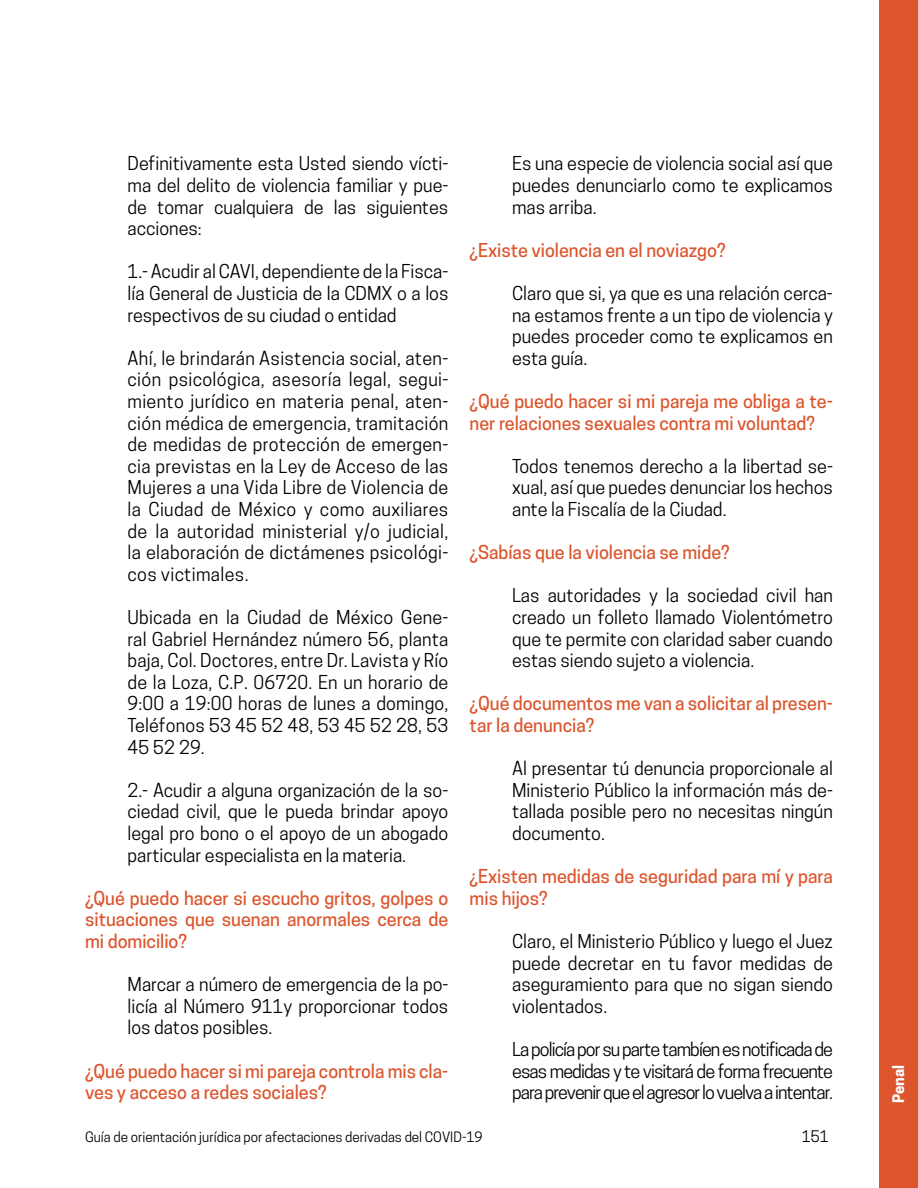
<style>
.page{position:relative;width:918px;height:1188px;background:#fff}
.page>*{position:absolute;margin:0;border:0;box-sizing:border-box;transform-origin:0 0}
.t1{font:18px/21.6px "Cooper Hewitt";color:#000;text-align:justify}
.t2{font:500 18px/21.6px "Cooper Hewitt";color:#dc552d}
.t3{font:700 15px "Cooper Hewitt";color:#fff}
.t4{font:15px "Cooper Hewitt";color:#000}
.t5{font:13.5px "Cooper Hewitt";color:#000}
</style>
<div class="page">
<div style="left:880px;top:0;width:38px;height:1188px;background:#dc552d"></div>
<p class="t1" style="left:128px;top:153px;width:322px">Definitivamente esta Usted siendo vícti&shy;ma del delito de violencia familiar y pue&shy;de tomar cualquiera de las siguientes acciones:</p>
<p class="t1" style="left:128px;top:261px;width:322px">1.- Acudir al CAVI, dependiente de la Fisca&shy;lía General de Justicia de la CDMX o a los respectivos de su ciudad o entidad</p>
<p class="t1" style="left:128px;top:347px;width:322px">Ahí, le brindarán Asistencia social, aten&shy;ción psicológica, asesoría legal, segui&shy;miento jurídico en materia penal, aten&shy;ción médica de emergencia, tramitación de medidas de protección de emergen&shy;cia previstas en la Ley de Acceso de las Mujeres a una Vida Libre de Violencia de la Ciudad de México y como auxiliares de la autoridad ministerial y/o judicial, la elaboración de dictámenes psicológi&shy;cos victimales.</p>
<p class="t1" style="left:128px;top:606px;width:322px">Ubicada en la Ciudad de México Gene&shy;ral Gabriel Hernández número 56, planta baja, Col. Doctores, entre Dr. Lavista y Río de la Loza, C.P. 06720. En un horario de 9:00 a 19:00 horas de lunes a domingo, Teléfonos 53 45 52 48, 53 45 52 28, 53<br>45 52 29.</p>
<p class="t1" style="left:128px;top:779px;width:322px">2.- Acudir a alguna organización de la so&shy;ciedad civil, que le pueda brindar apoyo legal pro bono o el apoyo de un abogado particular especialista en la materia.</p>
<p class="t2" style="left:85px;top:887px;width:365px;text-align:justify">¿Qué puedo hacer si escucho gritos, golpes o situaciones que suenan anormales cerca de mi domicilio?</p>
<p class="t1" style="left:128px;top:974px;width:322px">Marcar a número de emergencia de la po&shy;licía al Número 911y proporcionar todos los datos posibles.</p>
<p class="t2" style="left:85px;top:1060px;width:365px">¿Qué puedo hacer si mi pareja controla mis cla&shy;ves y acceso a redes sociales?</p>
<p class="t1" style="left:512px;top:153px;width:322px">Es una especie de violencia social así que puedes denunciarlo como te explicamos mas arriba.</p>
<p class="t2" style="left:470px;top:239px;width:257px">¿Existe violencia en el noviazgo?</p>
<p class="t1" style="left:512px;top:282px;width:322px">Claro que si, ya que es una relación cerca&shy;na estamos frente a un tipo de violencia y puedes proceder como te explicamos en esta guía.</p>
<p class="t2" style="left:470px;top:391px;width:365px">¿Qué puedo hacer si mi pareja me obliga a te&shy;ner relaciones sexuales contra mi voluntad?</p>
<p class="t1" style="left:512px;top:455px;width:322px">Todos tenemos derecho a la libertad se&shy;xual, así que puedes denunciar los hechos ante la Fiscalía de la Ciudad.</p>
<p class="t2" style="left:470px;top:542px;width:262px">¿Sabías que la violencia se mide?</p>
<p class="t1" style="left:512px;top:585px;width:322px">Las autoridades y la sociedad civil han creado un folleto llamado Violentómetro que te permite con claridad saber cuando estas siendo sujeto a violencia.</p>
<p class="t2" style="left:470px;top:693px;width:365px">¿Qué documentos me van a solicitar al presen&shy;tar la denuncia?</p>
<p class="t1" style="left:512px;top:758px;width:322px">Al presentar tú denuncia proporcionale al Ministerio Público la información más de&shy;tallada posible pero no necesitas ningún documento.</p>
<p class="t2" style="left:470px;top:866px;width:365px">¿Existen medidas de seguridad para mí y para mis hijos?</p>
<p class="t1" style="left:512px;top:930px;width:322px">Claro, el Ministerio Público y luego el Juez puede decretar en tu favor medidas de aseguramiento para que no sigan siendo violentados.</p>
<p class="t1" style="left:512px;top:1038px;width:322px">La policía por su parte tambíen es notificada de esas medidas y te visitará de forma frecuente para prevenir que el agresor lo vuelva a intentar.</p>
<p class="t5" style="left:85px;top:1129px;width:399px">Guía de orientación jurídica por afectaciones derivadas del COVID-19</p>
<p class="t4" style="left:802px;top:1128px;width:28px">151</p>
<p class="t3" style="left:890px;top:1103px;width:39px;rotate:-90deg">Penal</p>
</div>
